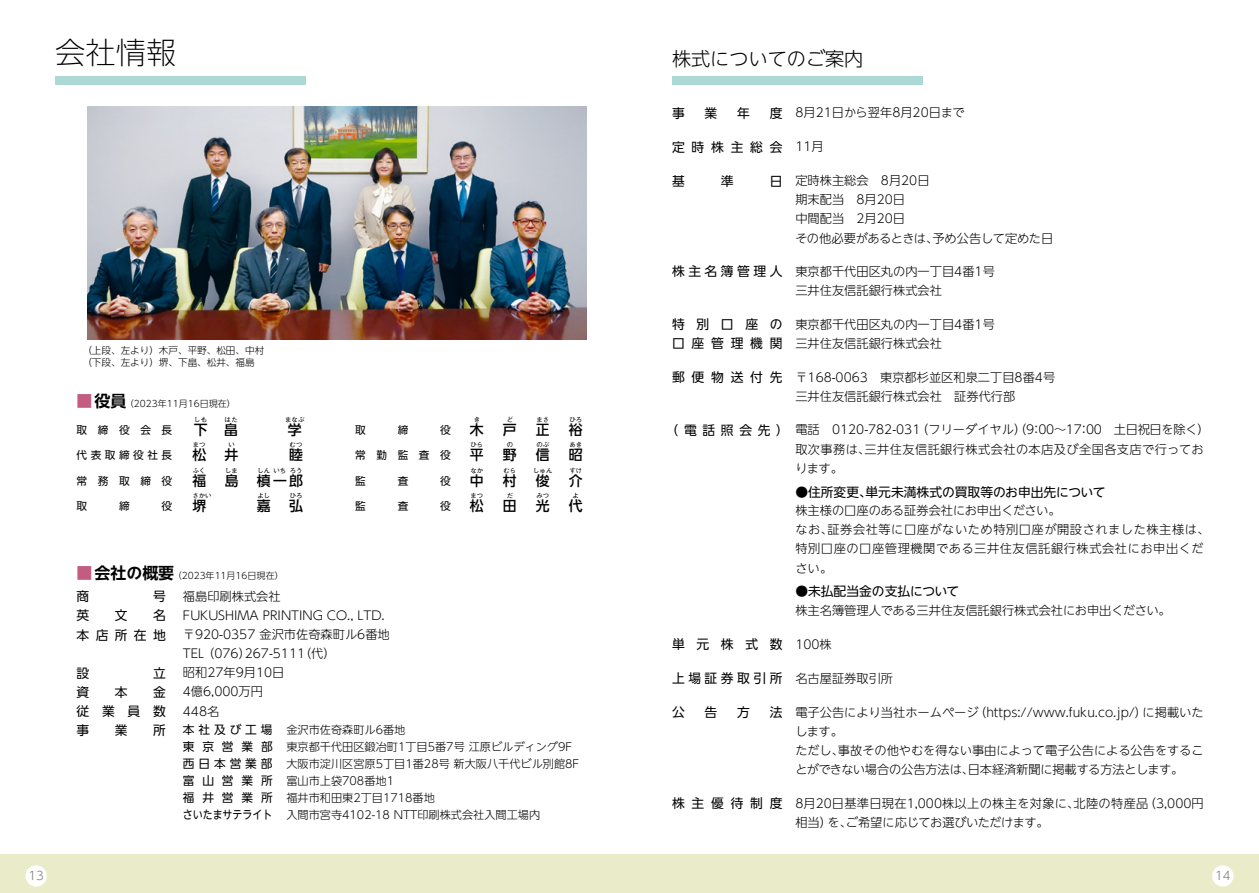
<style>
.page{position:relative;width:1259px;height:893px;background:#fff}
.page>*{position:absolute;margin:0;border:0;box-sizing:border-box;transform-origin:0 0}
.t1{font:30.3px "Shin Go Pr 6 N Ex Light 90 pv RKSJ H";color:#000}
.t2{font:19.2px "UD Shin Go NT Pr 6 N Light 90 pv RKSJ H";color:#000}
.t3{font:13.8px "UD Shin Go NT Pr 6 N Medium 90 pv RKSJ H";color:#000}
.t4{font:12.75px/19.2px "UD Shin Go NT Pr 6 N Reg 90 pv RKSJ H";color:#000;text-align:right}
.t5{font:12.75px/19.2px "UD Shin Go NT Pr 6 N Reg 90 pv RKSJ H";letter-spacing:.535em;color:#000}
.t6{font:12.15px/19.2px "UD Shin Go NT Pr 6 N Light 90 pv RKSJ H";color:#000}
.t7{font:12.15px/19.2px "UD Shin Go NT Pr 6 N Light 90 pv RKSJ H";letter-spacing:.045em;color:#000}
.t8{font:11.7px "UD Shin Go NT Pr 6 N Light 90 pv RKSJ H";color:#7a7979}
.t9{font:11.1px/17px "UD Shin Go NT Pr 6 N Light 90 pv RKSJ H";color:#000}
.t10{font:10.65px "UD Shin Go NT Pr 6 N Reg 90 pv RKSJ H";letter-spacing:1em;color:#000}
.t11{font:10.65px "UD Shin Go NT Pr 6 N Reg 90 pv RKSJ H";letter-spacing:.335em;color:#000}
.t12{font:9.6px/11.7px "UD Shin Go NT Pr 6 N Light 90 pv RKSJ H";color:#000}
.t13{font:9px "UD Shin Go NT Pr 6 N Light 90 pv RKSJ H";color:#000}
.t14{font:6.45px "UD Shin Go NT Pr 6 N Medium 90 pv RKSJ H";color:#000}
.s1{font-family:"UD Shin Go NT Pr 6 N De Bold 90 pv RKSJ H";font-size:15.9px;color:#c35c81}
.s2{font-family:"UD Shin Go NT Pr 6 N De Bold 90 pv RKSJ H";font-size:15.9px}
.s3{font-family:"UD Shin Go NT Pr 6 N Reg 90 pv RKSJ H";font-size:11.7px}
.s4{font-family:"UD Shin Go NT Pr 6 N Reg 90 pv RKSJ H";font-size:12.75px}
.s5{font-family:"UD Shin Go NT Pr 6 N Light 90 pv RKSJ H";font-size:12.15px}
</style>
<div class="page">
<div style="left:0;top:855px;width:629px;height:38px;background:#eaebc9"></div>
<div style="left:26px;top:865px;width:21px;height:22px;background:#fff;border-radius:50%"></div>
<div style="left:55px;top:77px;width:251px;height:8px;background:#acd9d5"></div>
<img style="left:87px;top:106px;width:500px;height:233px">
<div style="left:629px;top:855px;width:630px;height:38px;background:#eaebc9"></div>
<div style="left:1212px;top:865px;width:21px;height:22px;background:#fff;border-radius:50%"></div>
<div style="left:672px;top:77px;width:251px;height:8px;background:#acd9d5"></div>
<h1 class="t1" style="left:55px;top:42px;width:123px">会社情報</h1>
<p class="t8" style="left:28px;top:872px;width:17px">13</p>
<p class="t12" style="left:82px;top:346px;width:183px">（上段、左より）木戸、平野、松田、中村（下段、左より）堺、下畠、松井、福島</p>
<p class="t13" style="left:77px;top:401px;width:161px"><span class="s1">■</span><span class="s2">役員</span>（2023年11月16日現在）</p>
<p class="t10" style="left:77px;top:425px;width:97px">取締役会長</p>
<p class="t11" style="left:77px;top:451px;width:97px">代表取締役社長</p>
<p class="t10" style="left:77px;top:477px;width:97px">常務取締役</p>
<p class="t10" style="left:77px;top:502px;width:12px">取</p>
<p class="t10" style="left:119px;top:502px;width:12px">締</p>
<p class="t10" style="left:162px;top:502px;width:12px">役</p>
<p class="t14" style="left:194px;top:417px;width:15px">しも</p>
<p class="t14" style="left:224px;top:417px;width:15px">はた</p>
<p class="t14" style="left:285px;top:417px;width:21px">まなぶ</p>
<p class="t14" style="left:193px;top:442px;width:14px">まつ</p>
<p class="t14" style="left:228px;top:442px;width:8px">い</p>
<p class="t14" style="left:290px;top:442px;width:14px">むつ</p>
<p class="t3" style="left:192px;top:475px;width:112px">福　島　槙一郎</p>
<p class="t14" style="left:193px;top:468px;width:14px">ふく</p>
<p class="t14" style="left:225px;top:468px;width:14px">しま</p>
<p class="t14" style="left:257px;top:468px;width:14px">しん</p>
<p class="t14" style="left:273px;top:468px;width:14px">いち</p>
<p class="t14" style="left:290px;top:468px;width:14px">ろう</p>
<p class="t14" style="left:192px;top:493px;width:21px">さかい</p>
<p class="t14" style="left:257px;top:493px;width:14px">よし</p>
<p class="t14" style="left:290px;top:493px;width:14px">ひろ</p>
<p class="t10" style="left:355px;top:425px;width:12px">取</p>
<p class="t10" style="left:398px;top:425px;width:12px">締</p>
<p class="t10" style="left:440px;top:425px;width:12px">役</p>
<p class="t10" style="left:355px;top:451px;width:97px">常勤監査役</p>
<p class="t10" style="left:355px;top:477px;width:12px">監</p>
<p class="t10" style="left:398px;top:477px;width:12px">査</p>
<p class="t10" style="left:440px;top:477px;width:12px">役</p>
<p class="t10" style="left:355px;top:502px;width:12px">監</p>
<p class="t10" style="left:398px;top:502px;width:12px">査</p>
<p class="t10" style="left:440px;top:502px;width:12px">役</p>
<p class="t14" style="left:474px;top:417px;width:8px">き</p>
<p class="t3" style="left:470px;top:424px;width:15px">木</p>
<p class="t14" style="left:507px;top:417px;width:8px">ど</p>
<p class="t3" style="left:503px;top:424px;width:15px">戸</p>
<p class="t14" style="left:536px;top:417px;width:14px">まさ</p>
<p class="t3" style="left:536px;top:424px;width:15px">正</p>
<p class="t14" style="left:569px;top:417px;width:14px">ひろ</p>
<p class="t3" style="left:569px;top:424px;width:15px">裕</p>
<p class="t14" style="left:470px;top:442px;width:14px">ひら</p>
<p class="t3" style="left:470px;top:450px;width:15px">平</p>
<p class="t14" style="left:507px;top:442px;width:8px">の</p>
<p class="t3" style="left:503px;top:450px;width:15px">野</p>
<p class="t14" style="left:536px;top:442px;width:14px">のぶ</p>
<p class="t3" style="left:536px;top:450px;width:15px">信</p>
<p class="t14" style="left:569px;top:442px;width:14px">あき</p>
<p class="t3" style="left:569px;top:450px;width:15px">昭</p>
<p class="t14" style="left:470px;top:468px;width:14px">なか</p>
<p class="t3" style="left:470px;top:475px;width:15px">中</p>
<p class="t14" style="left:503px;top:468px;width:14px">むら</p>
<p class="t3" style="left:503px;top:475px;width:15px">村</p>
<p class="t14" style="left:533px;top:468px;width:21px">しゅん</p>
<p class="t3" style="left:536px;top:475px;width:15px">俊</p>
<p class="t14" style="left:569px;top:468px;width:14px">すけ</p>
<p class="t3" style="left:569px;top:475px;width:15px">介</p>
<p class="t14" style="left:470px;top:493px;width:14px">まつ</p>
<p class="t3" style="left:470px;top:501px;width:15px">松</p>
<p class="t14" style="left:507px;top:493px;width:8px">だ</p>
<p class="t3" style="left:503px;top:501px;width:15px">田</p>
<p class="t14" style="left:536px;top:493px;width:14px">みつ</p>
<p class="t3" style="left:536px;top:501px;width:15px">光</p>
<p class="t14" style="left:572px;top:493px;width:8px">よ</p>
<p class="t3" style="left:569px;top:501px;width:15px">代</p>
<p class="t13" style="left:77px;top:572px;width:209px"><span class="s1">■</span> <span class="s2">会社の概要</span>（2023年11月16日現在）</p>
<p class="t4" style="left:77px;top:589px;width:14px">商</p>
<p class="t4" style="left:153px;top:589px;width:14px">号</p>
<p class="t4" style="left:77px;top:608px;width:14px">英</p>
<p class="t4" style="left:115px;top:608px;width:14px">文</p>
<p class="t6" style="left:183px;top:588px;width:208px">福島印刷株式会社<br>FUKUSHIMA PRINTING CO., LTD.〒920-0357 金沢市佐奇森町ル6番地<br>TEL （076）267-5111（代）<br>昭和27年9月10日<br>4億6,000万円<br>448名</p>
<p class="t9" style="left:183px;top:723px;width:398px"><span class="s3">本社及び工場</span> 金沢市佐奇森町ル6番地<br><span class="s3">東 京 営 業 部</span> 東京都千代田区鍛冶町1丁目5番7号江原ビルディング9F<span class="s3">西日本営業部</span> 大阪市淀川区宮原5丁目1番28号 新大阪八千代ビル別館8F<span class="s3">富 山 営 業 所</span> 富山市上袋708番地1<br><span class="s3">福 井 営 業 所</span> 福井市和田東2丁目1718番地<br><span class="s3">さいたまサテライト</span> 入間市宮寺4102-18 NTT印刷株式会社入間工場内</p>
<p class="t4" style="left:77px;top:608px;width:91px">名<br>本店所在地</p>
<p class="t4" style="left:77px;top:665px;width:14px">設</p>
<p class="t4" style="left:153px;top:665px;width:14px">立</p>
<p class="t4" style="left:77px;top:684px;width:14px">資</p>
<p class="t4" style="left:115px;top:684px;width:14px">本</p>
<p class="t4" style="left:77px;top:684px;width:91px;text-align:justify;text-indent:77px">金従業員数事</p>
<p class="t4" style="left:115px;top:722px;width:14px">業</p>
<p class="t4" style="left:153px;top:722px;width:14px">所</p>
<h2 class="t2" style="left:672px;top:51px;width:193px">株式についてのご案内</h2>
<p class="t4" style="left:672px;top:105px;width:14px">事</p>
<p class="t4" style="left:704px;top:105px;width:14px">業</p>
<p class="t4" style="left:737px;top:105px;width:14px">年</p>
<p class="t6" style="left:770px;top:105px;width:196px"><span class="s4">度</span> 8月21日から翌年8月20日まで</p>
<p class="t4" style="left:672px;top:139px;width:153px">定時株主総会 <span class="s5">11月</span></p>
<p class="t4" style="left:672px;top:173px;width:14px">基</p>
<p class="t4" style="left:721px;top:173px;width:14px">準</p>
<p class="t6" style="left:795px;top:173px;width:259px;text-indent:-26px"><span class="s4">日</span> 定時株主総会　8月20日<br>期末配当　8月20日<br>中間配当　2月20日<br>その他必要があるときは、予め公告して定めた日</p>
<p class="t6" style="left:795px;top:263px;width:201px;text-indent:-123px"><span class="s4">株主名簿管理人</span> 東京都千代田区丸の内一丁目4番1号三井住友信託銀行株式会社</p>
<p class="t5" style="left:672px;top:316px;width:112px">特別口座の口座管理機関</p>
<p class="t6" style="left:795px;top:316px;width:201px">東京都千代田区丸の内一丁目4番1号三井住友信託銀行株式会社</p>
<p class="t6" style="left:795px;top:369px;width:261px;text-indent:-123px"><span class="s4">郵便物送付先</span> 〒168-0063　東京都杉並区和泉二丁目8番4号三井住友信託銀行株式会社　証券代行部</p>
<p class="t6" style="left:795px;top:422px;width:416px;text-indent:-130px"><span class="s4">（電話照会先）</span>電話　0120-782-031（フリーダイヤル）（9：00～17：00　土日祝日を除く）取次事務は、三井住友信託銀行株式会社の本店及び全国各支店で行っております。</p>
<p class="t4" style="left:795px;top:484px;width:311px">●住所変更、単元未満株式の買取等のお申出先について</p>
<p class="t7" style="left:795px;top:503px;width:416px">株主様の口座のある証券会社にお申出ください。<br>なお、証券会社等に口座がないため特別口座が開設されました株主様は、特別口座の口座管理機関である三井住友信託銀行株式会社にお申出ください。</p>
<p class="t4" style="left:795px;top:584px;width:165px">●未払配当金の支払について</p>
<p class="t6" style="left:795px;top:603px;width:377px">株主名簿管理人である三井住友信託銀行株式会社にお申出ください。</p>
<p class="t4" style="left:672px;top:636px;width:161px">単元株式数 <span class="s5">100株</span></p>
<p class="t6" style="left:672px;top:670px;width:223px"><span class="s4">上場証券取引所</span> 名古屋証券取引所</p>
<p class="t4" style="left:672px;top:704px;width:14px">公</p>
<p class="t4" style="left:704px;top:704px;width:14px">告</p>
<p class="t4" style="left:737px;top:704px;width:14px">方</p>
<p class="t6" style="left:795px;top:704px;width:410px;text-indent:-25px"><span class="s4">法</span> 電子公告により当社ホームページ（https://www.fuku.co.jp/）に掲載いたします。<br>ただし、事故その他やむを得ない事由によって電子公告による公告をすることができない場合の公告方法は、日本経済新聞に掲載する方法とします。</p>
<p class="t6" style="left:795px;top:795px;width:410px;text-indent:-123px"><span class="s4">株主優待制度</span> 8月20日基準日現在1,000株以上の株主を対象に、北陸の特産品（3,000円相当）を、ご希望に応じてお選びいただけます。</p>
<p class="t8" style="left:1215px;top:872px;width:17px">14</p>
</div>
